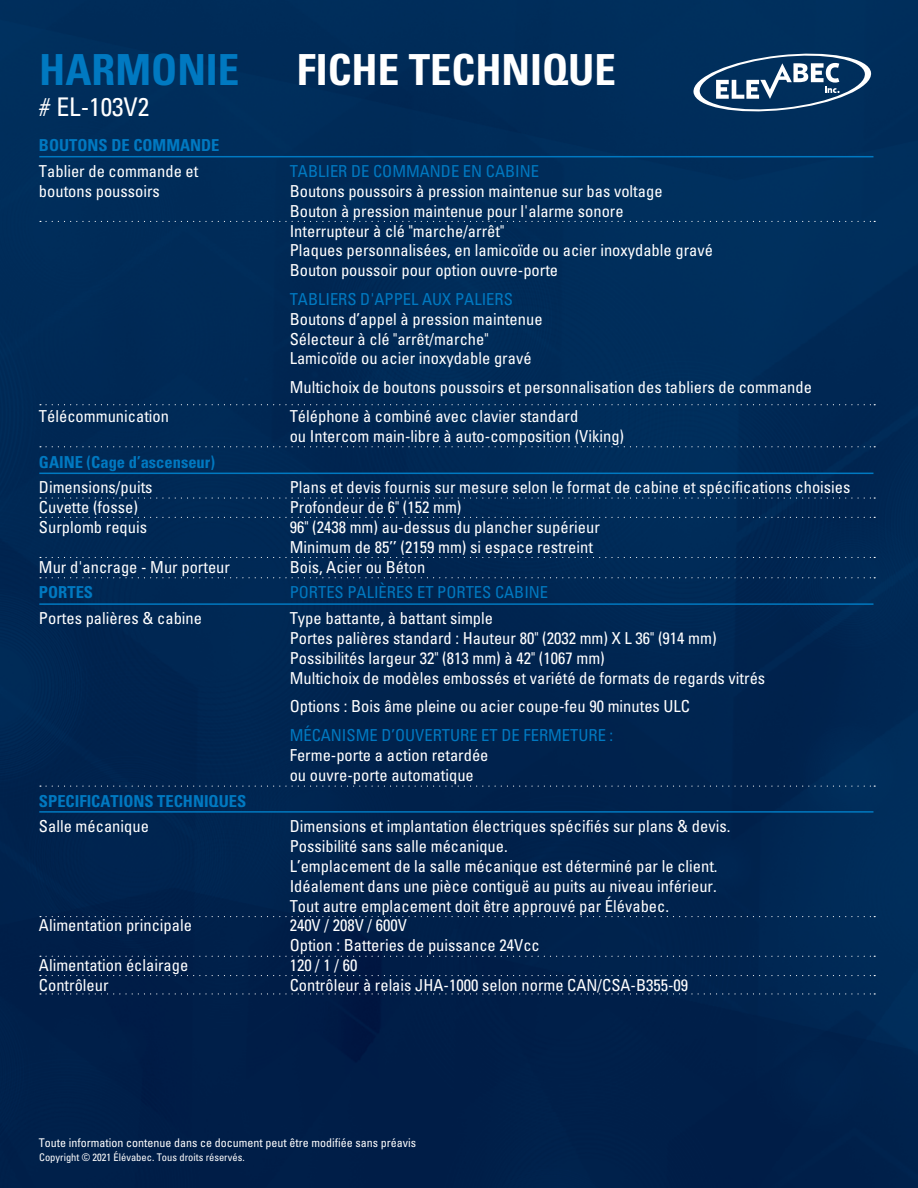
<style>
.page{position:relative;width:918px;height:1188px;background:#fff}
.page>*{position:absolute;margin:0;border:0;box-sizing:border-box;transform-origin:0 0}
.t1{font:700 condensed 42.9px "Univers";color:#fff}
.t2{font:700 condensed 42.9px "Univers";color:#0079c1}
.t3{font:condensed 25.65px "Univers";color:#fff}
.t4{font:condensed 16.5px/19.8px "Univers";color:#fff}
.t5{font:condensed 16.5px "Univers";color:#0079c1}
.t6{font:700 condensed 16.5px "Univers";color:#0079c1}
.t7{font:condensed 12px "Univers";color:#fff}
.t8{font:condensed 10.5px "Univers";color:#fff}
</style>
<div class="page">
<img style="left:0;top:0;width:918px;height:1188px">
<svg style="left:692px;top:50px;width:181px;height:65px;background:#33587c"></svg>
<hr style="left:39px;top:156px;width:834px;height:1px;background:#0079c1">
<hr style="left:39px;top:473px;width:834px;height:1px;background:#0079c1">
<hr style="left:39px;top:603px;width:834px;height:2px;background:#0079c1">
<hr style="left:39px;top:811px;width:834px;height:2px;background:#0079c1">
<svg style="left:40px;top:221px;width:835px;height:1px"></svg>
<svg style="left:40px;top:404px;width:835px;height:1px"></svg>
<svg style="left:40px;top:446px;width:835px;height:1px"></svg>
<svg style="left:40px;top:497px;width:835px;height:2px;background:#143962"></svg>
<svg style="left:40px;top:517px;width:835px;height:1px"></svg>
<svg style="left:40px;top:557px;width:835px;height:1px"></svg>
<svg style="left:40px;top:577px;width:835px;height:1px"></svg>
<svg style="left:40px;top:786px;width:835px;height:1px"></svg>
<svg style="left:40px;top:916px;width:835px;height:1px"></svg>
<svg style="left:40px;top:956px;width:835px;height:1px"></svg>
<svg style="left:40px;top:975px;width:835px;height:1px"></svg>
<svg style="left:40px;top:993px;width:835px;height:2px;background:#143058"></svg>
<h1 class="t2" style="left:39px;top:43px;width:202px">HARMONIE</h1>
<h2 class="t3" style="left:39px;top:90px;width:111px"># EL-103V2</h2>
<p class="t6" style="left:39px;top:135px;width:182px">BOUTONS DE COMMANDE</p>
<p class="t4" style="left:39px;top:161px;width:161px">Tablier de commande et boutons poussoirs</p>
<p class="t4" style="left:39px;top:406px;width:132px">Télécommunication</p>
<p class="t6" style="left:39px;top:452px;width:177px">GAINE (Cage d’ascenseur)</p>
<p class="t4" style="left:39px;top:477px;width:115px">Dimensions/puits<br>Cuvette (fosse)<br>Surplomb requis</p>
<p class="t4" style="left:39px;top:557px;width:193px">Mur d'ancrage - Mur porteur</p>
<p class="t6" style="left:39px;top:582px;width:56px">PORTES</p>
<p class="t4" style="left:39px;top:608px;width:165px">Portes palières &amp; cabine</p>
<p class="t6" style="left:39px;top:791px;width:209px">SPECIFICATIONS TECHNIQUES</p>
<p class="t4" style="left:39px;top:816px;width:111px">Salle mécanique</p>
<p class="t4" style="left:39px;top:915px;width:155px">Alimentation principale</p>
<p class="t4" style="left:39px;top:955px;width:151px">Alimentation éclairage<br>Contrôleur</p>
<h1 class="t1" style="left:297px;top:43px;width:321px">FICHE TECHNIQUE</h1>
<p class="t5" style="left:290px;top:161px;width:251px">TABLIER DE COMMANDE EN CABINE</p>
<p class="t4" style="left:290px;top:181px;width:425px">Boutons poussoirs à pression maintenue sur bas voltage Bouton à pression maintenue pour l'alarme sonore<br>Interrupteur à clé "marche/arrêt"<br>Plaques personnalisées, en lamicoïde ou acier inoxydable gravé Bouton poussoir pour option ouvre-porte</p>
<p class="t5" style="left:290px;top:289px;width:225px">TABLIERS D'APPEL AUX PALIERS</p>
<p class="t4" style="left:290px;top:309px;width:254px">Boutons d’appel à pression maintenue<br>Sélecteur à clé "arrêt/marche"<br>Lamicoïde ou acier inoxydable gravé</p>
<p class="t4" style="left:290px;top:373px;width:524px;line-height:28.8px">Multichoix de boutons poussoirs et personnalisation des tabliers de commande<br>Téléphone à combiné avec clavier standard</p>
<p class="t4" style="left:290px;top:426px;width:336px">ou Intercom main-libre à auto-composition (Viking)</p>
<p class="t4" style="left:290px;top:477px;width:562px">Plans et devis fournis sur mesure selon le format de cabine et spécifications choisies Profondeur de 6" (152 mm)<br>96" (2438 mm) au-dessus du plancher supérieur<br>Minimum de 85’’ (2159 mm) si espace restreint<br>Bois, Acier ou Béton</p>
<p class="t5" style="left:290px;top:582px;width:260px">PORTES PALIÈRES ET PORTES CABINE</p>
<p class="t4" style="left:290px;top:608px;width:477px">Type battante, à battant simple<br>Portes palières standard : Hauteur 80" (2032 mm) X L 36" (914 mm)<br>Possibilités largeur 32" (813 mm) à 42" (1067 mm)<br>Multichoix de modèles embossés et variété de formats de regards vitrés</p>
<p class="t4" style="left:290px;top:696px;width:402px">Options : Bois âme pleine ou acier coupe-feu 90 minutes ULC</p>
<p class="t5" style="left:290px;top:725px;width:325px">MÉCANISME D’OUVERTURE ET DE FERMETURE :</p>
<p class="t4" style="left:290px;top:745px;width:200px">Ferme-porte a action retardée ou ouvre-porte automatique</p>
<p class="t4" style="left:290px;top:816px;width:442px">Dimensions et implantation électriques spécifiés sur plans &amp; devis.<br>Possibilité sans salle mécanique.<br>L’emplacement de la salle mécanique est déterminé par le client.<br>Idéalement dans une pièce contiguë au puits au niveau inférieur.<br>Tout autre emplacement doit être approuvé par Élévabec.<br>240V / 208V / 600V<br>Option : Batteries de puissance 24Vcc<br>120 / 1 / 60<br>Contrôleur à relais JHA-1000 selon norme CAN/CSA-B355-09</p>
<p class="t7" style="left:39px;top:1135px;width:379px">Toute information contenue dans ce document peut être modifiée sans préavis</p>
<p class="t8" style="left:39px;top:1151px;width:207px">Copyright © 2021 Élévabec. Tous droits réservés.</p>
</div>
